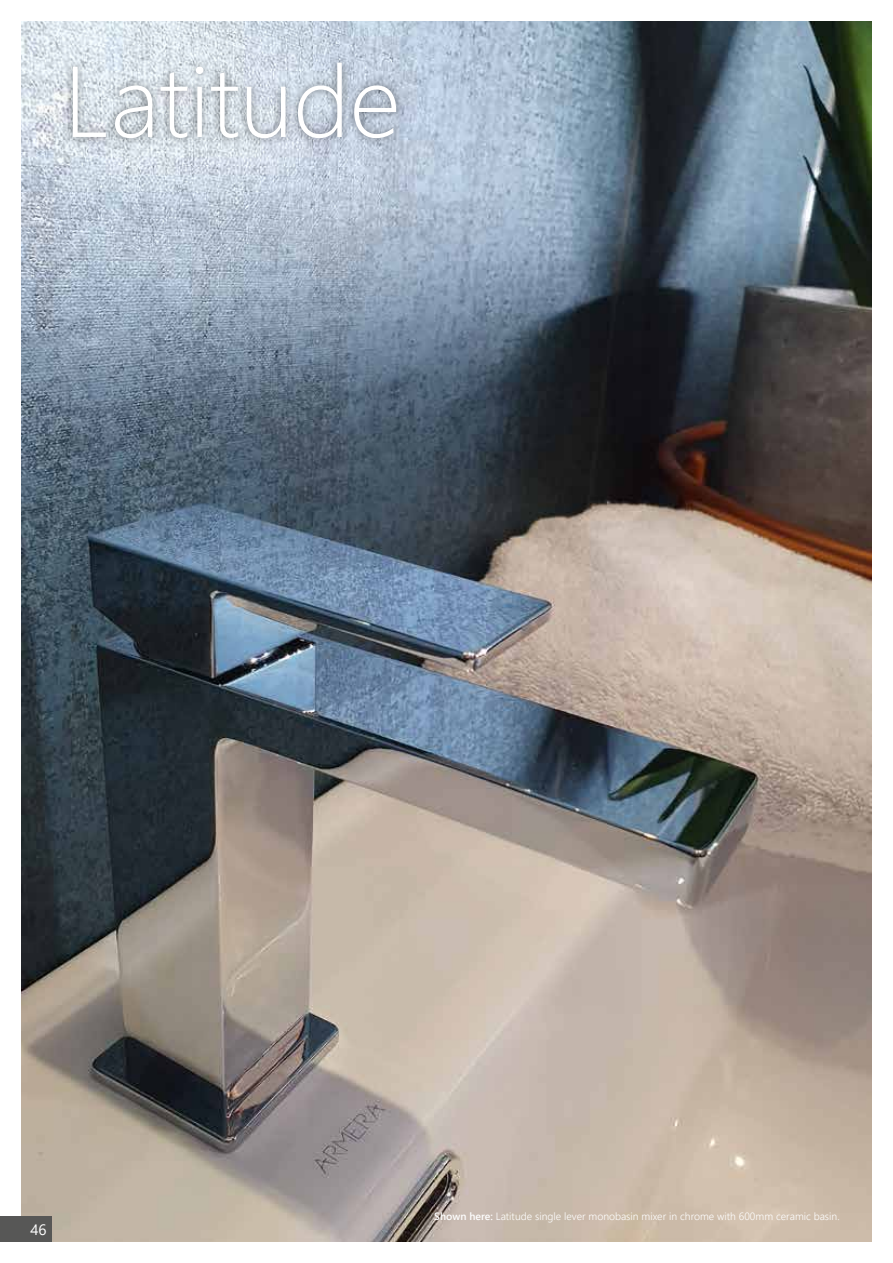
<style>
.page{position:relative;width:893px;height:1263px;background:#fff}
.page>*{position:absolute;margin:0;border:0;box-sizing:border-box;transform-origin:0 0}
.t1{font:300 100.5px "Segoe UI";color:#fff}
.t2{font:15px "Segoe UI";color:#fff}
.t3{font:300 10.5px "Segoe UI";color:#fff}
.s1{font-weight:600}
</style>
<div class="page">
<img style="left:21px;top:21px;width:851px;height:1221px">
<div style="left:64px;top:54px;width:341px;height:93px;background:#000;opacity:.5"></div>
<div style="left:0;top:1217px;width:52px;height:25px;background:#575756"></div>
<h1 class="t1" style="left:64px;top:6px;width:338px">Latitude</h1>
<h2 class="t2" style="left:30px;top:1215px;width:18px">46</h2>
<p class="t3" style="left:434px;top:1206px;width:407px"><span class="s1">Shown here:</span> Latitude single lever monobasin mixer in chrome with 600mm ceramic basin.</p>
</div>
